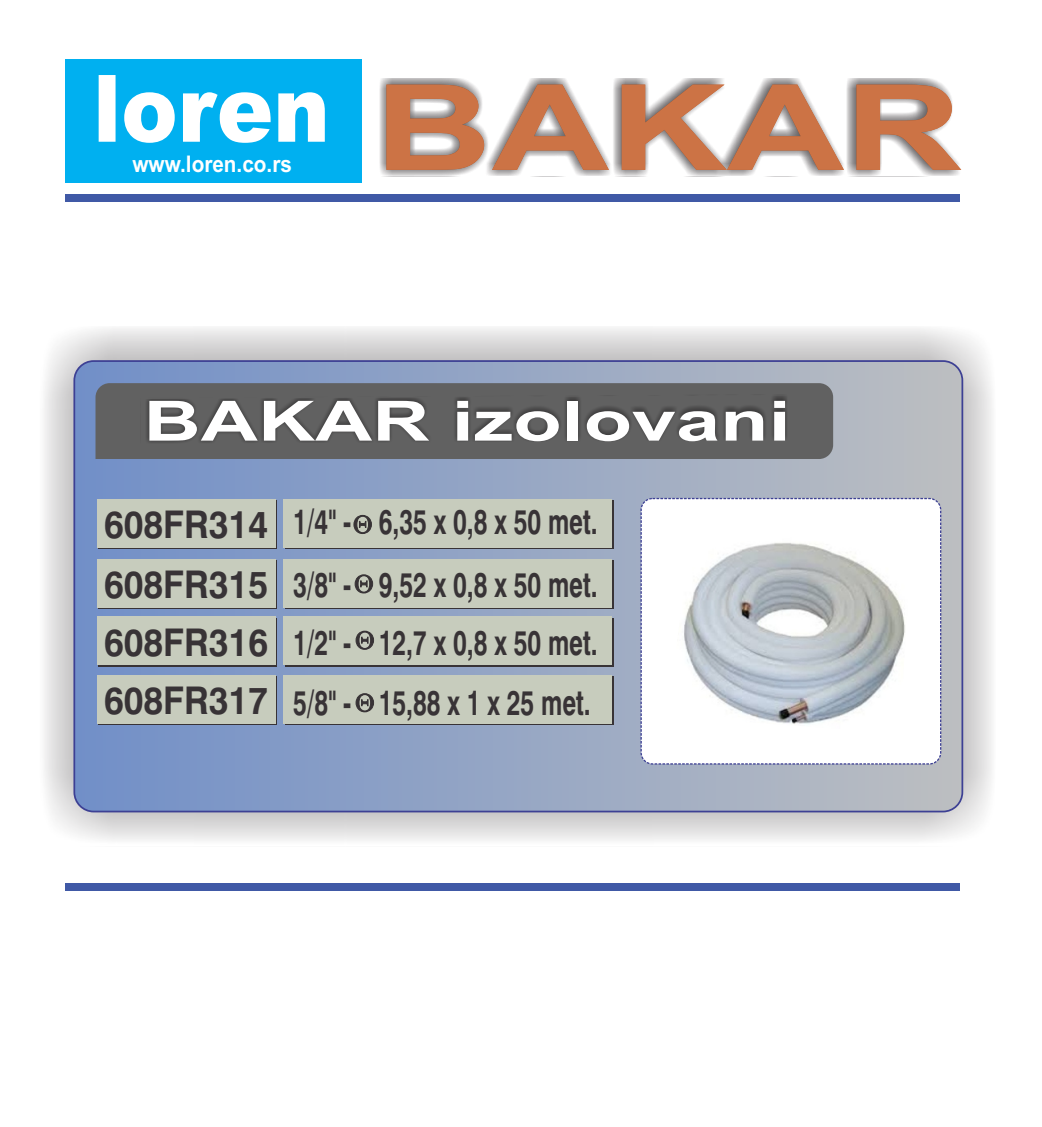
<style>
.page{position:relative;width:1042px;height:1127px;background:#fff}
.page>*{position:absolute;margin:0;border:0;box-sizing:border-box;transform-origin:0 0}
.t1{font:700 119px "Arial";color:#cc7345;scale:1.37 1}
.t2{font:700 55.48px "Arial";color:#fff;scale:1.43 1}
.t3{font:700 38.15px/58.6px "Swiss 721 BT";color:#383336;text-align:justify;scale:.91 1}
.t4{font:700 34.65px/62.8px "Swiss 721 BT";color:#383336;scale:.7 1}
.t5{font:700 22.93px "Arial";color:#fff;scale:.91 1}
</style>
<div class="page">
<div style="left:66px;top:59px;width:296px;height:124px;background:#00b0f0"></div>
<svg style="left:99px;top:75px;width:226px;height:68px"></svg>
<div style="left:65px;top:194px;width:894px;height:8px;background:#4059a6"></div>
<div style="left:65px;top:882px;width:894px;height:8px;background:#4059a6"></div>
<div style="left:40px;top:326px;width:956px;height:520px;background:#383336;opacity:.49"></div>
<div style="left:74px;top:361px;width:888px;height:450px;background:linear-gradient(to right,#718fc8,#bcbfc1);border-radius:19px"></div>
<div style="left:640px;top:497px;width:301px;height:267px;background:#fff;border:1px dashed #3d4094;border-radius:11px"></div>
<div style="left:95px;top:383px;width:738px;height:76px;background:#616161"></div>
<div style="left:98px;top:500px;width:179px;height:49px;background:#c7ccbd"></div>
<div style="left:97px;top:499px;width:179px;height:48px;background:#c7ccbd"></div>
<div style="left:98px;top:560px;width:179px;height:49px;background:#c7ccbd"></div>
<div style="left:97px;top:559px;width:179px;height:48px;background:#c7ccbd"></div>
<div style="left:98px;top:617px;width:179px;height:49px;background:#c7ccbd"></div>
<div style="left:97px;top:616px;width:179px;height:48px;background:#c7ccbd"></div>
<svg style="left:98px;top:676px;width:179px;height:48px"></svg>
<div style="left:97px;top:674px;width:179px;height:49px;background:#c7ccbd"></div>
<svg style="left:285px;top:500px;width:329px;height:49px"></svg>
<div style="left:283px;top:499px;width:329px;height:48px;background:#c7ccbd"></div>
<svg style="left:285px;top:560px;width:329px;height:49px"></svg>
<div style="left:283px;top:559px;width:329px;height:48px;background:#c7ccbd"></div>
<svg style="left:285px;top:617px;width:329px;height:49px"></svg>
<div style="left:283px;top:616px;width:329px;height:48px;background:#c7ccbd"></div>
<div style="left:285px;top:676px;width:329px;height:48px;background:#383336"></div>
<div style="left:283px;top:674px;width:329px;height:49px;background:#c7ccbd"></div>
<img style="left:684px;top:543px;width:221px;height:181px">
<svg style="left:353px;top:514px;width:19px;height:20px"></svg>
<svg style="left:354px;top:574px;width:20px;height:19px"></svg>
<svg style="left:355px;top:630px;width:19px;height:20px"></svg>
<svg style="left:355px;top:693px;width:19px;height:19px"></svg>
<svg style="left:141px;top:394px;width:646px;height:50px;background:#525252"></svg>
<div style="left:368px;top:78px;width:594px;height:98px;background:#383336;opacity:.49"></div>
<p class="t5" style="left:132px;top:155px;width:177px">www.loren.co.rs</p>
<h1 class="t1" style="left:374px;top:83px;width:430px">BAKAR</h1>
<h2 class="t2" style="left:144px;top:400px;width:454px">BAKAR izolovani</h2>
<p class="t3" style="left:104px;top:499px;width:182px">608FR314<br>608FR315<br>608FR316<br>608FR317</p>
<p class="t4" style="left:293px;top:493px;width:436px">1/4" - 6,35 x 0,8 x 50 met.<br>3/8" - 9,52 x 0,8 x 50 met.</p>
<p class="t4" style="left:293px;top:615px;width:436px;line-height:60px">1/2" - 12,7 x 0,8 x 50 met.<br>5/8" - 15,88 x 1 x 25 met.</p>
</div>
